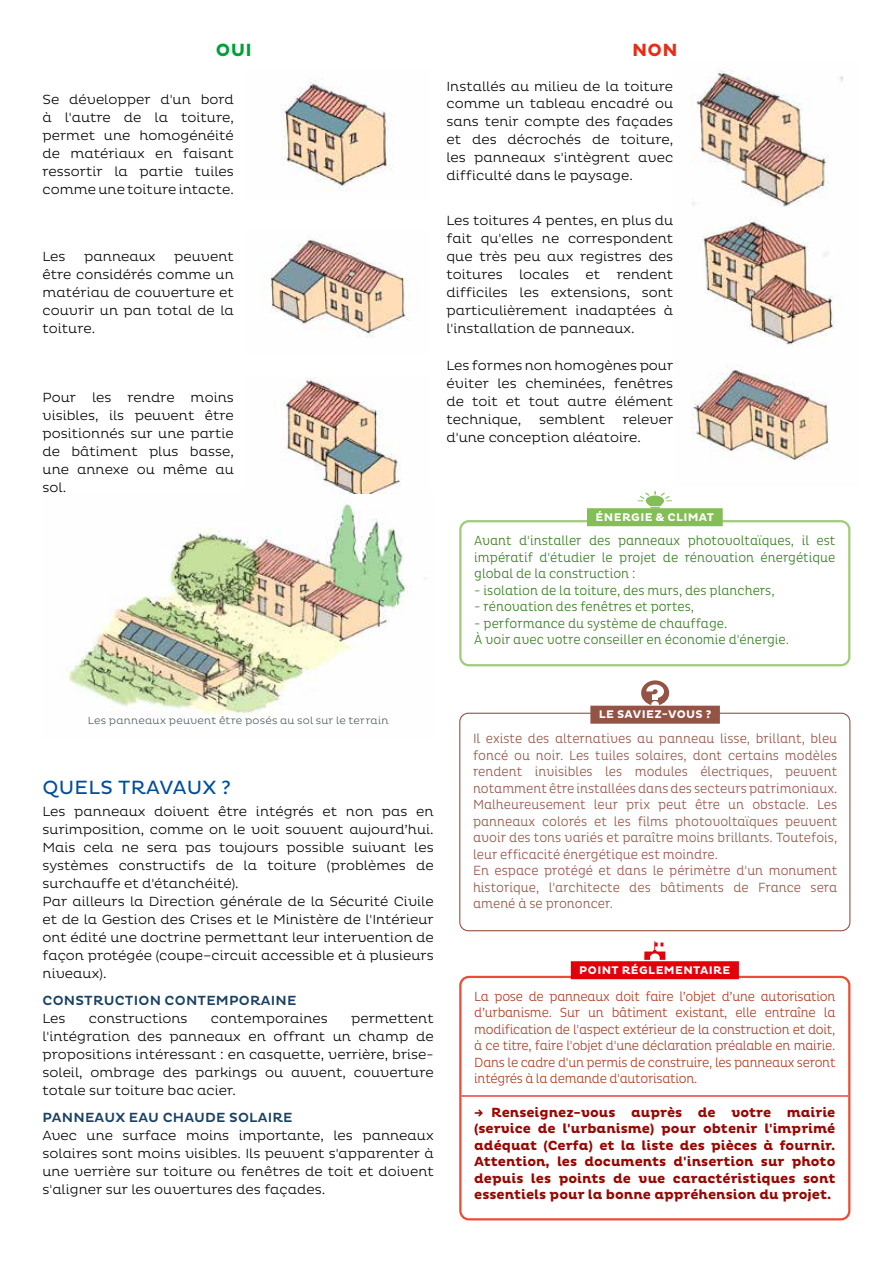
<style>
.page{position:relative;width:893px;height:1263px;background:#fff}
.page>*{position:absolute;margin:0;border:0;box-sizing:border-box;transform-origin:0 0}
.t1{font:19.5px "Pluto";letter-spacing:.015em;color:#004e9e}
.t2{font:700 18px "Pluto";color:#00a038}
.t3{font:700 18px "Pluto";color:#e62d16}
.t4{font:300 13.5px/18px "Pluto";color:#000;text-align:justify}
.t5{font:300 13.5px/16.5px "Pluto Cond";color:#955346}
.t6{font:300 13.5px/16.5px "Pluto Cond";letter-spacing:-.02em;color:#af3c24;text-align:justify}
.t7{font:300 13.5px/16.5px "Pluto Cond";color:#367b1e;text-align:justify}
.t8{font:700 13.5px/16.5px "Pluto";color:#9b0600;text-align:justify}
.t9{font:500 13.5px "Pluto";letter-spacing:.015em;color:#1a4264}
.t10{font:700 11.25px "Pluto";letter-spacing:.03em;color:#fff}
.t11{font:300 10.5px "Pluto";letter-spacing:.02em;color:#4d5a60}
</style>
<div class="page">
<hr style="left:461px;top:1095px;width:387px;height:1px;background:#e3000b">
<div style="left:459px;top:976px;width:391px;height:244px;border:2px solid #ea4d33;border-radius:9px"></div>
<div style="left:571px;top:961px;width:168px;height:18px;background:#e3000b"></div>
<svg style="left:644px;top:941px;width:21px;height:19px"></svg>
<div style="left:459px;top:713px;width:391px;height:218px;border:1px solid #955346;border-radius:9px"></div>
<svg style="left:641px;top:680px;width:28px;height:25px"></svg>
<div style="left:590px;top:706px;width:130px;height:18px;background:#955346"></div>
<img style="left:690px;top:71px;width:153px;height:275px">
<img style="left:281px;top:79px;width:111px;height:112px">
<img style="left:263px;top:238px;width:146px;height:99px">
<img style="left:691px;top:365px;width:139px;height:95px">
<img style="left:282px;top:377px;width:119px;height:118px">
<div style="left:459px;top:520px;width:391px;height:146px;border:2px solid #a1cb7a;border-radius:9px"></div>
<svg style="left:638px;top:491px;width:34px;height:17px"></svg>
<div style="left:587px;top:508px;width:136px;height:18px;background:#83be56"></div>
<img style="left:67px;top:495px;width:360px;height:222px">
<h2 class="t2" style="left:216px;top:40px;width:37px">OUI</h2>
<h2 class="t3" style="left:632px;top:40px;width:47px">NON</h2>
<p class="t4" style="left:43px;top:91px;width:193px">Se développer d'un bord à l'autre de la toiture, permet une homogénéité de matériaux en faisant ressortir la partie tuiles comme une toiture intacte.</p>
<p class="t4" style="left:43px;top:248px;width:25px">Les</p>
<p class="t4" style="left:84px;top:248px;width:73px">panneaux</p>
<p class="t4" style="left:43px;top:248px;width:193px;text-indent:132px">peuvent être considérés comme un matériau de couverture et couvrir un pan total de la toiture.</p>
<p class="t4" style="left:43px;top:389px;width:193px">Pour les rendre moins visibles, ils peuvent être positionnés sur une partie de bâtiment plus basse, une annexe ou même au sol.</p>
<p class="t4" style="left:446px;top:77px;width:228px">Installés au milieu de la toiture comme un tableau encadré ou sans tenir compte des façades et des décrochés de toiture, les panneaux s'intègrent avec difficulté dans le paysage.</p>
<p class="t4" style="left:446px;top:211px;width:228px">Les toitures 4 pentes, en plus du fait qu'elles ne correspondent que très peu aux registres des toitures locales et rendent difficiles les extensions, sont particulièrement inadaptées à l'installation de panneaux.</p>
<p class="t4" style="left:446px;top:356px;width:228px">Les formes non homogènes pour éviter les cheminées, fenêtres de toit et tout autre élément technique,</p>
<p class="t4" style="left:446px;top:410px;width:228px;text-indent:176px">relever d'une conception aléatoire.</p>
<p class="t4" style="left:539px;top:410px;width:68px">semblent</p>
<p class="t10" style="left:595px;top:510px;width:120px">ÉNERGIE &amp; CLIMAT</p>
<p class="t7" style="left:474px;top:532px;width:363px">Avant d'installer des panneaux photovoltaïques, il est impératif d'étudier le projet de rénovation énergétique global de la construction :</p>
<p class="t7" style="left:474px;top:582px;width:302px">- isolation de la toiture, des murs, des planchers,</p>
<p class="t7" style="left:474px;top:598px;width:221px">- rénovation des fenêtres et portes,</p>
<p class="t7" style="left:474px;top:615px;width:316px">- performance du système de chauffage.<br>À voir avec votre conseiller en économie d'énergie.</p>
<p class="t11" style="left:88px;top:715px;width:302px">Les panneaux peuvent être posés au sol sur le terrain</p>
<h1 class="t1" style="left:43px;top:776px;width:190px">QUELS TRAVAUX ?</h1>
<p class="t4" style="left:43px;top:803px;width:393px;text-align:left">Les panneaux doivent être intégrés et non pas en surimposition, comme on le voit souvent aujourd’hui.<br>Mais cela ne sera pas toujours possible suivant les systèmes constructifs de la toiture (problèmes de surchauffe et d'étanchéité).<br>Par ailleurs la Direction générale de la Sécurité Civile et de la Gestion des Crises et le Ministère de l'Intérieur ont édité une doctrine permettant leur intervention de façon protégée (coupe–circuit accessible et à plusieurs niveaux).</p>
<p class="t9" style="left:43px;top:993px;width:255px">CONSTRUCTION CONTEMPORAINE</p>
<p class="t4" style="left:43px;top:1009px;width:25px">Les</p>
<p class="t4" style="left:89px;top:1009px;width:100px">constructions</p>
<p class="t4" style="left:211px;top:1009px;width:119px">contemporaines</p>
<p class="t4" style="left:43px;top:1009px;width:393px;text-indent:309px">permettent l'intégration des panneaux en offrant un champ de propositions intéressant : en casquette, verrière, brise&shy;soleil, ombrage des parkings ou auvent, couverture totale sur toiture bac acier.</p>
<p class="t9" style="left:43px;top:1110px;width:252px">PANNEAUX EAU CHAUDE SOLAIRE</p>
<p class="t4" style="left:43px;top:1126px;width:393px">Avec une surface moins importante, les panneaux solaires sont moins visibles. Ils peuvent s'apparenter à une verrière sur toiture ou fenêtres de toit et doivent s'aligner sur les ouvertures des façades.</p>
<p class="t10" style="left:599px;top:708px;width:114px">LE SAVIEZ-VOUS ?</p>
<p class="t5" style="left:473px;top:730px;width:366px">Il existe des alternatives au panneau lisse, brillant, bleu foncé ou noir. Les tuiles solaires, dont certains modèles rendent invisibles les modules électriques, peuvent notamment être installées dans des secteurs patrimoniaux.<br>Malheureusement leur prix peut être un obstacle. Les panneaux colorés et les films photovoltaïques peuvent avoir des tons variés et paraître moins brillants. Toutefois, leur efficacité énergétique est moindre.<br>En espace protégé et dans le périmètre d'un monument historique, l'architecte des bâtiments de France sera amené à se prononcer.</p>
<p class="t10" style="left:579px;top:963px;width:153px">POINT RÉGLEMENTAIRE</p>
<p class="t6" style="left:474px;top:988px;width:363px">La pose de panneaux doit faire l’objet d’une autorisation d’urbanisme. Sur un bâtiment existant, elle entraîne la modification de l'aspect extérieur de la construction et doit, à ce titre, faire l'objet d'une déclaration préalable en mairie.<br>Dans le cadre d'un permis de construire, les panneaux seront intégrés à la demande d'autorisation.</p>
<p class="t8" style="left:474px;top:1104px;width:363px">→ Renseignez-vous auprès de votre mairie (service de l'urbanisme) pour obtenir l'imprimé adéquat (Cerfa) et la liste des pièces à fournir.<br>Attention, les documents d'insertion sur photo depuis les points de vue caractéristiques sont essentiels pour la bonne appréhension du projet.</p>
</div>
